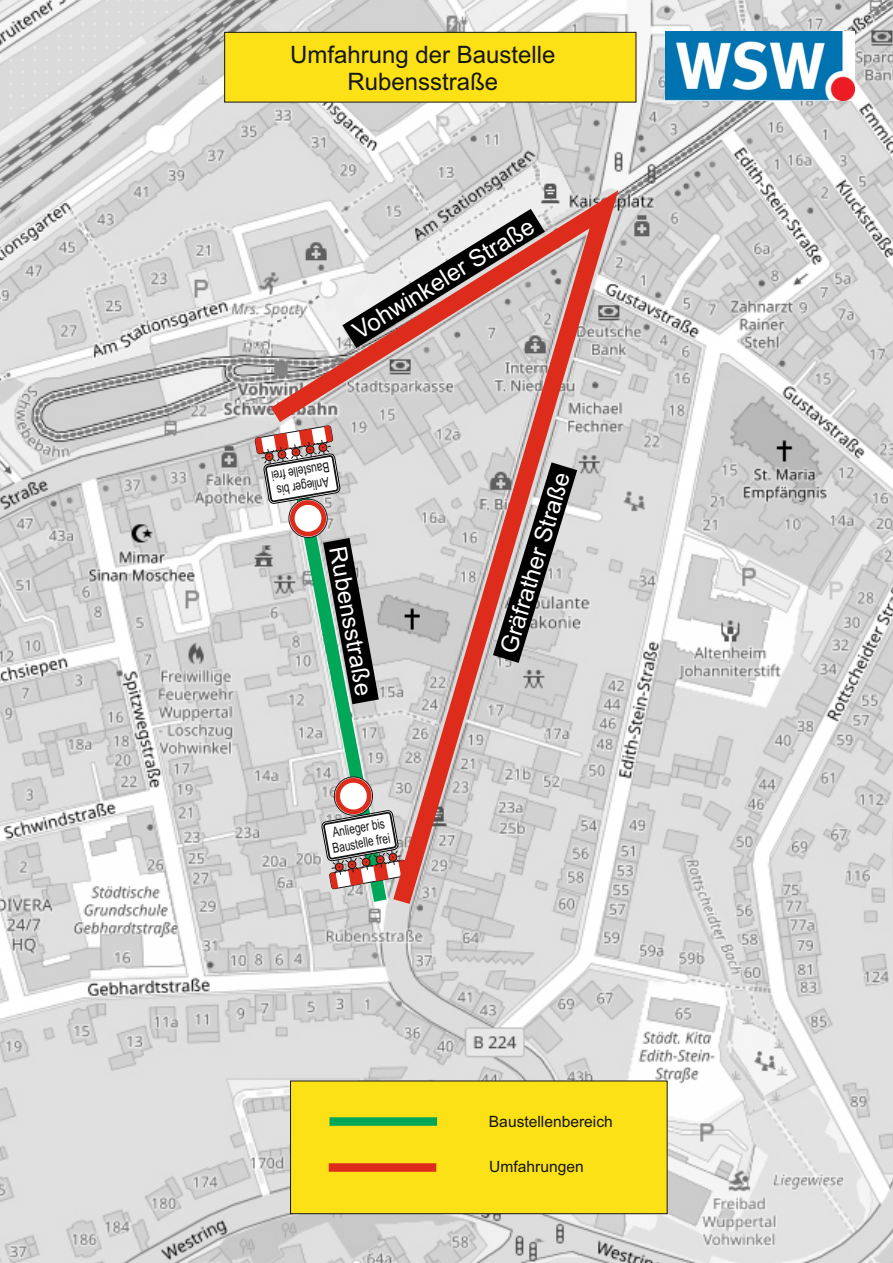
<style>
.page{position:relative;width:893px;height:1263px;background:#fff}
.page>*{position:absolute;margin:0;border:0;box-sizing:border-box;transform-origin:0 0}
.t1{font:24px "Arial";color:#fff}
.t2{font:24px/26.8px "Arial";color:#151616;text-align:center}
.t3{font:15.6px "Arial";color:#151616}
.t4{font:13.8px/15.5px "Arial";color:#151616;scale:.73 1}
</style>
<div class="page">
<img style="left:0;top:0;width:893px;height:1263px">
<svg style="left:252px;top:171px;width:381px;height:752px;background:#d2c6c4"></svg>
<svg style="left:342px;top:209px;width:203px;height:139px;background:#ab9695"></svg>
<svg style="left:493px;top:462px;width:84px;height:201px;background:#8d7472"></svg>
<svg style="left:255px;top:426px;width:124px;height:278px;background:#aaaea9"></svg>
<img style="left:666px;top:32px;width:188px;height:69px">
<div style="left:290px;top:1081px;width:377px;height:133px;background:#fbe116"></div>
<div style="left:329px;top:1117px;width:108px;height:9px;background:#00a759"></div>
<div style="left:329px;top:1163px;width:107px;height:9px;background:#dd2b1c"></div>
<div style="left:224px;top:32px;width:412px;height:70px;background:#fbe116"></div>
<h1 class="t2" style="left:290px;top:43px;width:267px">Umfahrung der Baustelle<br>Rubensstraße</h1>
<h1 class="t1" style="left:350px;top:326px;width:210px;rotate:-32deg">Vohwinkeler Straße</h1>
<p class="t4" style="left:333px;top:488px;width:81px;rotate:170deg">Anlieger bis<br>Baustelle frei</p>
<h1 class="t1" style="left:347px;top:545px;width:152px;rotate:80deg">Rubensstraße</h1>
<p class="t4" style="left:329px;top:826px;width:81px;rotate:-10deg">Anlieger bis<br>Baustelle frei</p>
<h1 class="t1" style="left:499px;top:650px;width:190px;rotate:-73deg">Gräfrather Straße</h1>
<p class="t3" style="left:489px;top:1115px;width:125px">Baustellenbereich</p>
<p class="t3" style="left:489px;top:1160px;width:96px">Umfahrungen</p>
</div>
